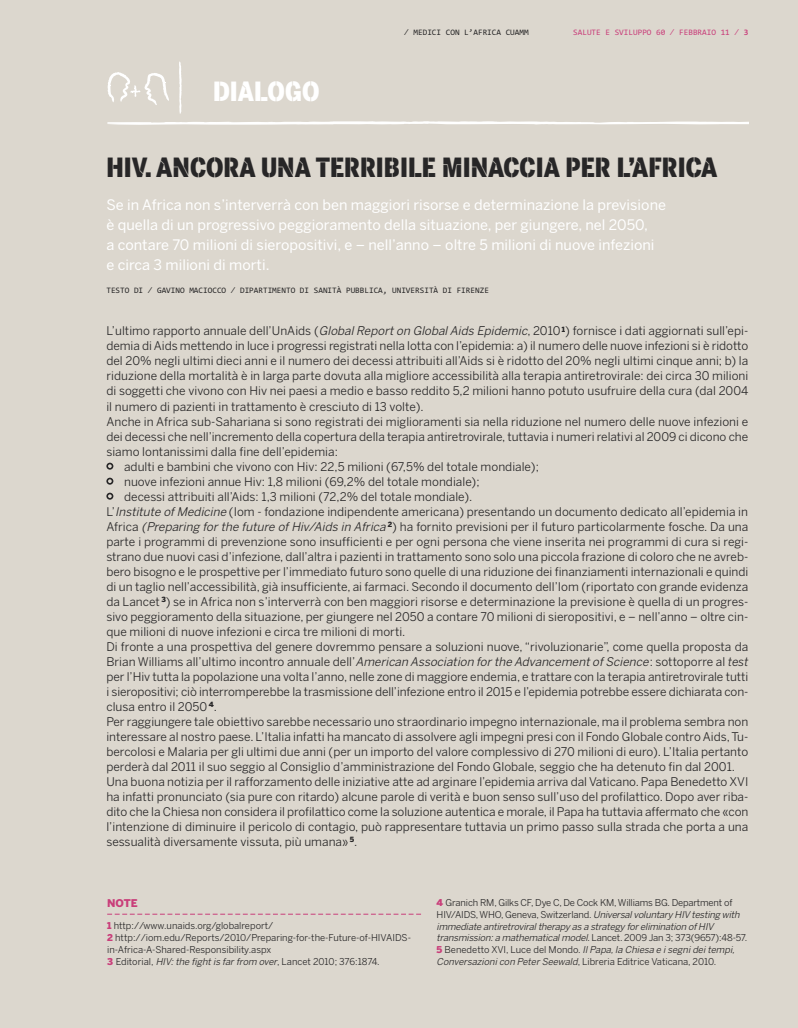
<style>
.page{position:relative;width:798px;height:1028px;background:#fff}
.page>*{position:absolute;margin:0;border:0;box-sizing:border-box;transform-origin:0 0}
.t1{font:26.25px "cuammstencil stencil";color:#272627}
.t2{font:26.25px "cuammstencil stencil";color:#fff}
.t3{font:14.38px/20px "Benton Sans";color:#fff}
.t4{font:11.88px "Benton Sans";color:#272627}
.t5{font:900 10.62px "Benton Sans";color:#c93e7a}
.t6{font:italic 9.38px/11.9px "Benton Sans";color:#272627}
.t7{font:9.38px/11.9px "Benton Sans";color:#272627}
.t8{font:8.38px "Consolas";color:#272627}
.t9{font:8.38px "Consolas";color:#c93e7a}
.s1{font-weight:700}
.s2{font-style:italic}
.s3{font-weight:900;color:#c93e7a}
.s4{font-weight:900;font-style:normal;color:#c93e7a}
.s5{font-style:normal}
</style>
<div class="page">
<div style="left:0;top:0;width:797px;height:1028px;background:#dcd7ce"></div>
<svg style="left:106px;top:492px;width:7px;height:7px"></svg>
<svg style="left:106px;top:477px;width:7px;height:7px"></svg>
<svg style="left:106px;top:462px;width:7px;height:7px"></svg>
<svg style="left:107px;top:61px;width:641px;height:64px"></svg>
<hr style="left:107px;top:122px;width:45px;height:2px;background:#fff">
<svg style="left:107px;top:913px;width:314px;height:1px"></svg>
<h1 class="t2" style="left:213px;top:76px;width:108px">DIALOGO</h1>
<p class="t8" style="left:404px;top:28px;width:126px">⁄ MEDICI CON L’AFRICA CUAMM</p>
<p class="t9" style="left:573px;top:28px;width:176px">SALUTE E SVILUPPO 60 ⁄ FEBBRAIO 11 ⁄ <span class="s1">3</span></p>
<h1 class="t1" style="left:106px;top:152px;width:612px">HIV. ANCORA UNA TERRIBILE MINACCIA PER L’AFRICA</h1>
<p class="t3" style="left:106px;top:195px;width:561px">Se in Africa non s’interverrà con ben maggiori risorse e determinazione la previsione è quella di un progressivo peggioramento della situazione, per giungere, nel 2050,<br>a contare 70 milioni di sieropositivi, e – nell’anno – oltre 5 milioni di nuove infezioni<br>e circa 3 milioni di morti.</p>
<p class="t8" style="left:106px;top:285px;width:384px">TESTO DI ⁄ GAVINO MACIOCCO ⁄ DIPARTIMENTO DI SANITÀ PUBBLICA, UNIVERSITÀ DI FIRENZE</p>
<p class="t4" style="left:106px;top:324px;width:643px">L’ultimo rapporto annuale dell’UnAids (<span class="s2">GlobalReportonGlobalAidsEpidemic</span>, 2010 <sup>1</sup>) fornisce i dati aggiornati sull’epi-</p>
<p class="t4" style="left:106px;top:339px;width:643px">demia di Aids mettendo in luce i progressi registrati nella lotta con l’epidemia: a) il numero delle nuove infezioni si è ridotto</p>
<p class="t4" style="left:106px;top:354px;width:643px">del 20% negli ultimi dieci anni e il numero dei decessi attribuiti all’Aids si è ridotto del 20% negli ultimi cinque anni; b) la</p>
<p class="t4" style="left:106px;top:369px;width:643px">riduzione della mortalità è in larga parte dovuta alla migliore accessibilità alla terapia antiretrovirale: dei circa 30 milioni</p>
<p class="t4" style="left:106px;top:384px;width:643px">di soggetti che vivono con Hiv nei paesi a medio e basso reddito 5,2 milioni hanno potuto usufruire della cura (dal 2004</p>
<p class="t4" style="left:106px;top:399px;width:318px">il numero di pazienti in trattamento è cresciuto di 13 volte).</p>
<p class="t4" style="left:106px;top:414px;width:643px">Anche in Africa sub-Sahariana si sono registrati dei miglioramenti sia nella riduzione nel numero delle nuove infezioni e</p>
<p class="t4" style="left:106px;top:429px;width:643px">dei decessi che nell’incremento della copertura della terapia antiretrovirale, tuttavia i numeri relativi al 2009 ci dicono che</p>
<p class="t4" style="left:106px;top:444px;width:233px">siamo lontanissimi dalla fine dell’epidemia:</p>
<p class="t4" style="left:124px;top:459px;width:416px">adulti e bambini che vivono con Hiv: 22,5 milioni (67,5% del totale mondiale);</p>
<p class="t4" style="left:124px;top:474px;width:357px">nuove infezioni annue Hiv: 1,8 milioni (69,2% del totale mondiale);</p>
<p class="t4" style="left:124px;top:489px;width:350px">decessi attribuiti all’Aids: 1,3 milioni (72,2% del totale mondiale).</p>
<p class="t4" style="left:106px;top:504px;width:642px">L’<span class="s2">InstituteofMedicine</span>(Iom - fondazione indipendente americana) presentando un documento dedicato all’epidemia in</p>
<p class="t4" style="left:106px;top:519px;width:643px">Africa <span class="s2">(Preparing forthefutureofHiv/AidsinAfrica</span><sup>2</sup>) ha fornito previsioni per il futuro particolarmente fosche. Da una</p>
<p class="t4" style="left:106px;top:534px;width:643px">parte i programmi di prevenzione sono insufficienti e per ogni persona che viene inserita nei programmi di cura si regi-</p>
<p class="t4" style="left:106px;top:549px;width:643px">strano due nuovi casi d’infezione, dall’altra i pazienti in trattamento sono solo una piccola frazione di coloro che ne avreb-</p>
<p class="t4" style="left:106px;top:564px;width:643px">bero bisogno e le prospettive per l’immediato futuro sono quelle di una riduzione dei finanziamenti internazionali e quindi</p>
<p class="t4" style="left:106px;top:579px;width:643px">di un taglio nell’accessibilità, già insufficiente, ai farmaci. Secondo il documento dell’Iom (riportato con grande evidenza</p>
<p class="t4" style="left:106px;top:594px;width:643px">da Lancet <sup>3</sup>) se in Africa non s’interverrà con ben maggiori risorse e determinazione la previsione è quella di un progres-</p>
<p class="t4" style="left:106px;top:609px;width:643px">sivo peggioramento della situazione, per giungere nel 2050 a contare 70 milioni di sieropositivi, e – nell’anno – oltre cin-</p>
<p class="t4" style="left:106px;top:624px;width:300px">que milioni di nuove infezioni e circa tre milioni di morti.</p>
<p class="t4" style="left:106px;top:639px;width:643px">Di fronte a una prospettiva del genere dovremmo pensare a soluzioni nuove, “rivoluzionarie”, come quella proposta da</p>
<p class="t4" style="left:106px;top:654px;width:643px">Brian Williams all’ultimo incontro annuale dell’<span class="s2">AmericanAssociationfortheAdvancementofScience</span>: sottoporre al <span class="s2">test</span></p>
<p class="t4" style="left:106px;top:669px;width:643px">per l’Hiv tutta la popolazione una volta l’anno, nelle zone di maggiore endemia, e trattare con la terapia antiretrovirale tutti</p>
<p class="t4" style="left:106px;top:684px;width:643px">i sieropositivi; ciò interromperebbe la trasmissione dell’infezione entro il 2015 e l’epidemia potrebbe essere dichiarata con-</p>
<p class="t4" style="left:106px;top:699px;width:112px">clusa entro il 2050 <sup>4</sup>.</p>
<p class="t4" style="left:106px;top:714px;width:643px">Per raggiungere tale obiettivo sarebbe necessario uno straordinario impegno internazionale, ma il problema sembra non</p>
<p class="t4" style="left:106px;top:729px;width:643px">interessare al nostro paese. L’Italia infatti ha mancato di assolvere agli impegni presi con il Fondo Globale contro Aids,Tu-</p>
<p class="t4" style="left:106px;top:744px;width:643px">bercolosi e Malaria per gli ultimi due anni (per un importo del valore complessivo di 270 milioni di euro). L’Italia pertanto</p>
<p class="t4" style="left:106px;top:759px;width:630px">perderà dal 2011 il suo seggio al Consiglio d’amministrazione del Fondo Globale, seggio che ha detenuto fin dal 2001.</p>
<p class="t4" style="left:106px;top:774px;width:643px">Una buona notizia per il rafforzamento delle iniziative atte ad arginare l’epidemia arriva dal Vaticano. Papa Benedetto XVI</p>
<p class="t4" style="left:106px;top:789px;width:643px">ha infatti pronunciato (sia pure con ritardo) alcune parole di verità e buon senso sull’uso del profilattico. Dopo aver riba-</p>
<p class="t4" style="left:106px;top:804px;width:643px">dito che la Chiesa non considera il profilattico come la soluzione autentica e morale, il Papa ha tuttavia affermato che «con</p>
<p class="t4" style="left:106px;top:819px;width:643px">l’intenzione di diminuire il pericolo di contagio, può rappresentare tuttavia un primo passo sulla strada che porta a una</p>
<p class="t4" style="left:106px;top:834px;width:252px">sessualità diversamente vissuta, più umana» <sup>5</sup>.</p>
<p class="t5" style="left:107px;top:896px;width:32px">NOTE</p>
<p class="t7" style="left:107px;top:920px;width:305px"><span class="s3">1</span> http://www.unaids.org/globalreport/<br><span class="s3">2</span> http://iom.edu/Reports/2010/Preparing-for-the-Future-of-HIVAIDS&shy;in-Africa-A-Shared-Responsibility.aspx<br><span class="s3">3</span> Editorial, <span class="s2">HIV:thefightisfarfromover</span>, Lancet 2010; 376:1874.</p>
<p class="t6" style="left:436px;top:896px;width:312px"><span class="s4">4</span> <span class="s5">Granich RM, Gilks CF, Dye C, De Cock KM,Williams BG. Department of HIV/AIDS, WHO, Geneva, Switzerland.</span> Universalvoluntary HIVtesting with immediate antiretroviral therapy as a strategy for elimination of HIV transmission:amathematicalmodel<span class="s5">. Lancet. 2009 Jan 3; 373(9657):48-57.<br></span><span class="s4">5</span> <span class="s5">Benedetto XVI, Luce del Mondo.</span> IlPapa,laChiesaeisegnideitempi, ConversazioniconPeterSeewald<span class="s5">, Libreria Editrice Vaticana, 2010.</span></p>
</div>
